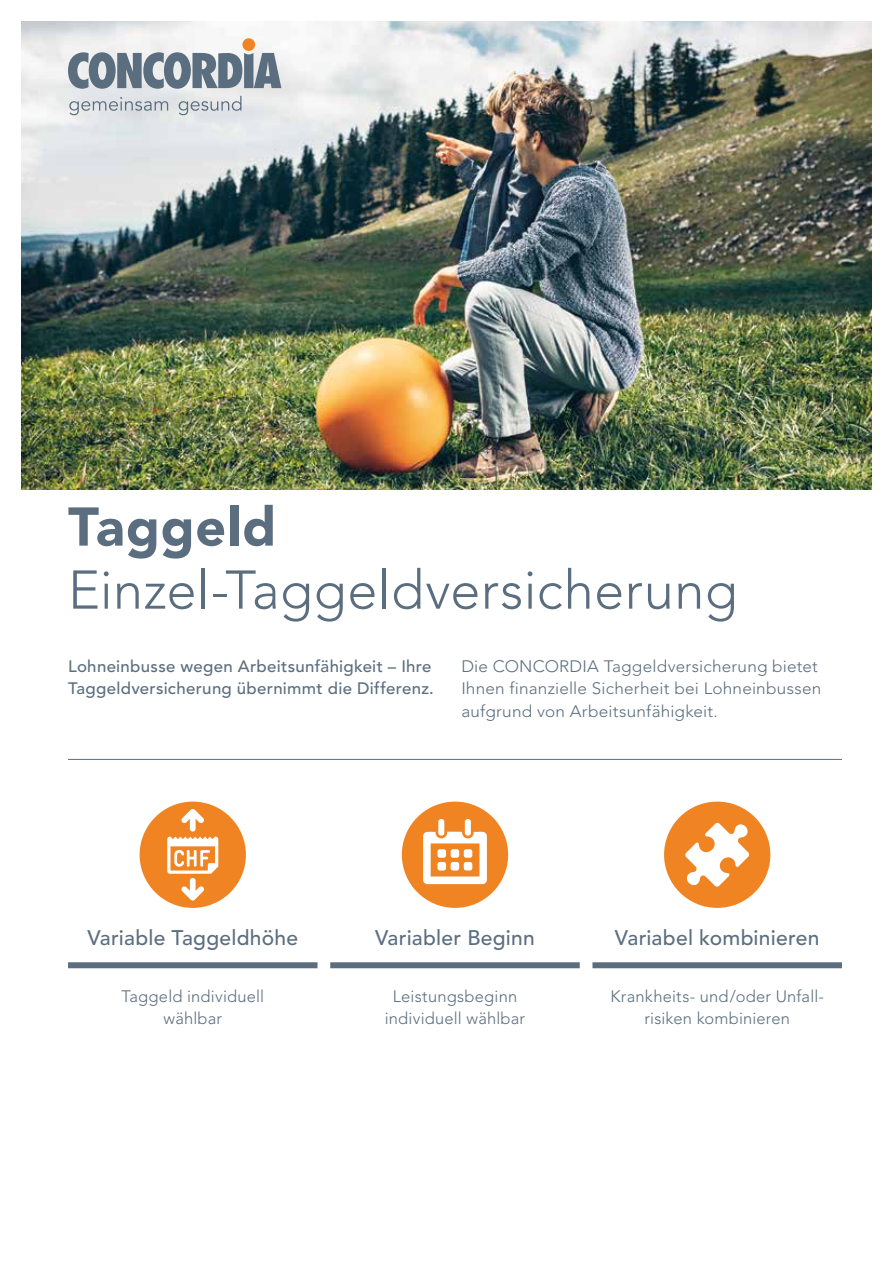
<style>
.page{position:relative;width:893px;height:1263px;background:#fff}
.page>*{position:absolute;margin:0;border:0;box-sizing:border-box;transform-origin:0 0}
.t1{font:300 54px "Avenir";letter-spacing:.005em;color:#5b6e7f}
.t2{font:900 54px "Avenir";letter-spacing:.015em;color:#5b6e7f}
.t3{font:500 21px "Avenir";letter-spacing:.01em;color:#5b6e7f}
.t4{font:300 16.5px/22.5px "Avenir";letter-spacing:.01em;color:#5b6e7f;scale:1.04 1}
.t5{font:300 16.5px/22.5px "Avenir";letter-spacing:.01em;color:#5b6e7f;text-align:center}
.t6{font:500 16.5px/22.5px "Avenir";letter-spacing:.015em;color:#5b6e7f}
</style>
<div class="page">
<img style="left:21px;top:21px;width:851px;height:468px">
<svg style="left:68px;top:52px;width:213px;height:37px;background:#8b97a3"></svg>
<div style="left:242px;top:38px;width:13px;height:13px;background:#f18422;border-radius:50%"></div>
<svg style="left:69px;top:97px;width:99px;height:18px;background:#c8cdd4"></svg>
<svg style="left:179px;top:96px;width:62px;height:19px"></svg>
<hr style="left:68px;top:759px;width:774px;height:1px;background:#5b6e7f">
<div style="left:68px;top:962px;width:249px;height:6px;background:#5b6e7f"></div>
<div style="left:330px;top:962px;width:250px;height:6px;background:#5b6e7f"></div>
<div style="left:592px;top:962px;width:250px;height:6px;background:#5b6e7f"></div>
<div style="left:140px;top:801px;width:106px;height:107px;background:#f18422;border-radius:50%"></div>
<div style="left:402px;top:801px;width:106px;height:107px;background:#f18422;border-radius:50%"></div>
<div style="left:664px;top:801px;width:106px;height:107px;background:#f18422;border-radius:50%"></div>
<svg style="left:181px;top:809px;width:23px;height:22px"></svg>
<svg style="left:167px;top:837px;width:51px;height:63px"></svg>
<div style="left:438px;top:819px;width:6px;height:17px;background:#fff;border-radius:3px"></div>
<div style="left:465px;top:819px;width:6px;height:17px;background:#fff;border-radius:3px"></div>
<svg style="left:423px;top:832px;width:64px;height:52px"></svg>
<svg style="left:685px;top:822px;width:64px;height:65px"></svg>
<h1 class="t2" style="left:68px;top:494px;width:210px">Taggeld</h1>
<h1 class="t1" style="left:68px;top:558px;width:671px">Einzel-Taggeldversicherung</h1>
<p class="t6" style="left:68px;top:655px;width:367px">Lohneinbusse wegen Arbeitsunfähigkeit – Ihre<br>Taggeldversicherung übernimmt die Differenz.</p>
<p class="t4" style="left:461px;top:655px;width:348px">Die CONCORDIA Taggeldversicherung bietet<br>Ihnen finanzielle Sicherheit bei Lohneinbussen aufgrund von Arbeitsunfähigkeit.</p>
<p class="t3" style="left:87px;top:926px;width:212px">Variable Taggeldhöhe</p>
<p class="t5" style="left:121px;top:985px;width:144px">Taggeld individuell wählbar</p>
<p class="t3" style="left:375px;top:926px;width:161px">Variabler Beginn</p>
<p class="t5" style="left:385px;top:985px;width:142px">Leistungsbeginn individuell wählbar</p>
<p class="t3" style="left:615px;top:926px;width:206px">Variabel kombinieren</p>
<p class="t5" style="left:610px;top:985px;width:215px">Krankheits- und/oder Unfall&shy;risiken kombinieren</p>
</div>
